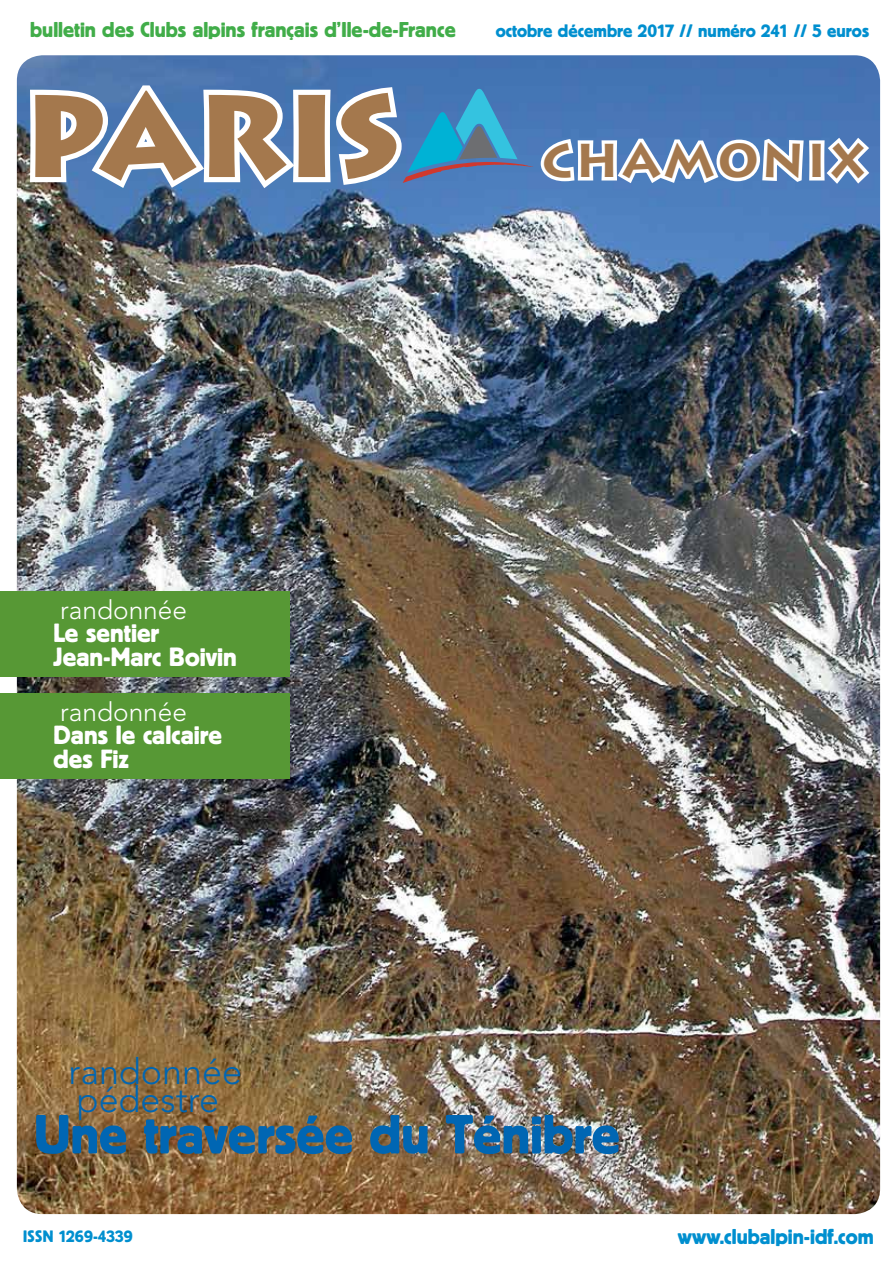
<style>
.page{position:relative;width:893px;height:1263px;background:#fff}
.page>*{position:absolute;margin:0;border:0;box-sizing:border-box;transform-origin:0 0}
.t1{font:900 115.65px "Lithos";color:#a4784d}
.t2{font:54.75px "Block BE";color:#0066b3}
.t3{font:700 47.1px "Lithos";letter-spacing:.06em;color:#a4784d}
.t4{font:300 35.85px/27.9px "Avenir";color:#0066b3}
.t5{font:26.25px/24px "Block BE";color:#fff}
.t6{font:300 26.25px "Avenir";color:#fff}
.t7{font:21.3px "Block BE";color:#41ad49}
.t8{font:21.3px "Block BE";color:#008fcf}
.t9{font:18px "Block BE";color:#008fcf}
.t10{font:16.5px "Block BE";color:#008fcf}
</style>
<div class="page">
<img style="left:17px;top:55px;width:863px;height:1159px">
<div style="left:0;top:693px;width:289px;height:85px;background:#579835"></div>
<div style="left:0;top:591px;width:289px;height:85px;background:#579835"></div>
<svg style="left:25px;top:80px;width:849px;height:116px"></svg>
<p class="t7" style="left:30px;top:17px;width:427px">bulletin des Clubs alpins français d’Ile-de-France</p>
<h1 class="t1" style="left:23px;top:65px;width:379px">PARIS</h1>
<p class="t9" style="left:496px;top:21px;width:375px">octobre décembre 2017 // numéro 241 // 5 euros</p>
<h3 class="t3" style="left:542px;top:132px;width:326px">CHAMONIX</h3>
<p class="t6" style="left:60px;top:595px;width:128px">randonnée</p>
<p class="t5" style="left:53px;top:620px;width:185px">Le sentier<br>Jean-Marc Boivin</p>
<p class="t6" style="left:60px;top:697px;width:128px">randonnée</p>
<p class="t5" style="left:53px;top:722px;width:170px">Dans le calcaire des Fiz</p>
<h3 class="t4" style="left:68px;top:1058px;width:175px">randonnée pédestre</h3>
<h2 class="t2" style="left:34px;top:1104px;width:588px">Une traversée du Ténibre</h2>
<p class="t10" style="left:23px;top:1227px;width:111px">ISSN 1269-4339</p>
<p class="t8" style="left:678px;top:1225px;width:197px">www.clubalpin-idf.com</p>
</div>
